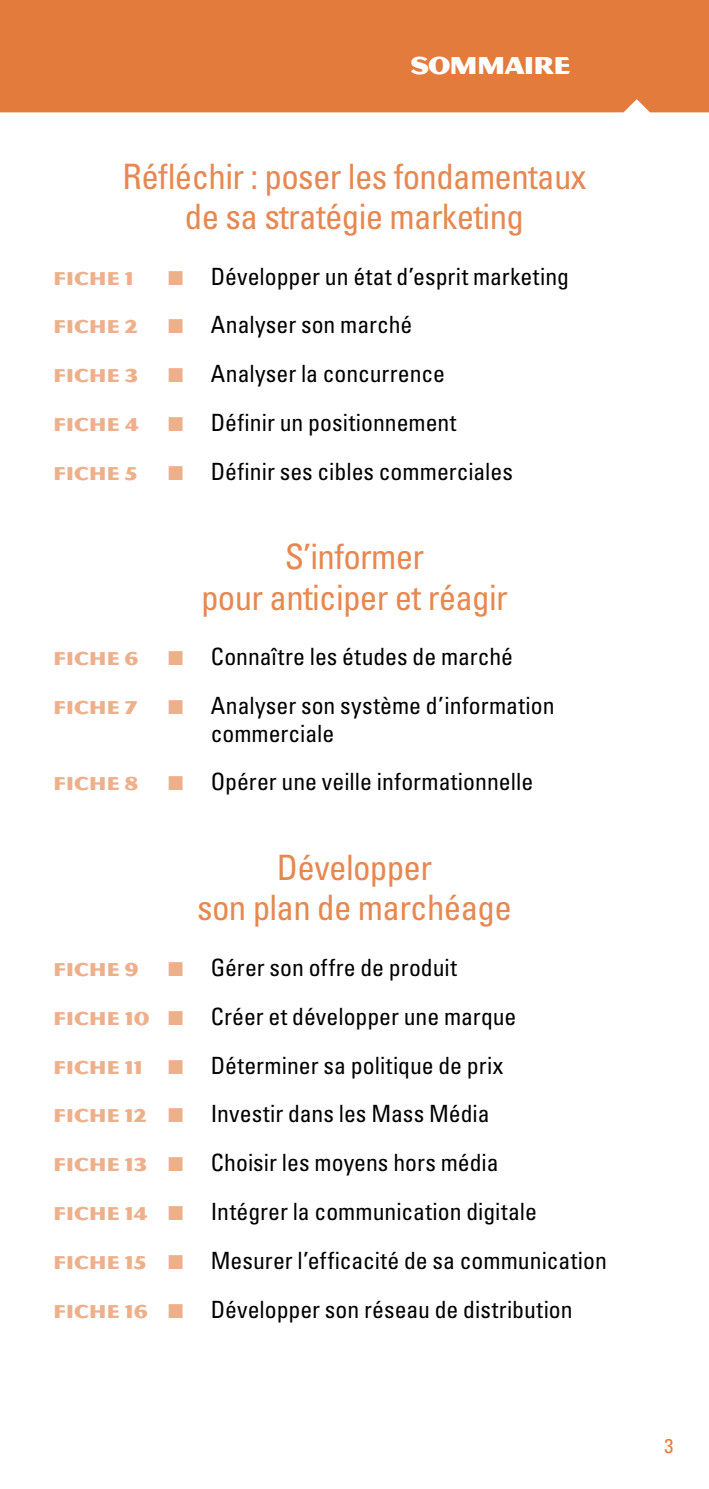
<style>
.page{position:relative;width:709px;height:1489px;background:#fff}
.page>*{position:absolute;margin:0;border:0;box-sizing:border-box;transform-origin:0 0}
.t1{font:condensed 35px/40px "Univers LT Std";letter-spacing:-.02em;color:#e68851;text-align:center}
.t2{font:26.25px "Magnesium MVB Std";letter-spacing:-.05em;color:#fff}
.t3{font:condensed 23.75px/48.8px "Univers LT Std";color:#000}
.t4{font:20px "Magnesium MVB Std";letter-spacing:-.015em;color:#eeb08b}
.t5{font:condensed 20px "Univers LT Std";color:#e37b3d}
.s1{color:#eeb08b}
.s2{font-family:"Magnesium MVB Std";font-stretch:normal;font-size:20px;color:#eeb08b}
</style>
<div class="page">
<div style="left:0;top:0;width:709px;height:112px;background:#e37b3d"></div>
<p class="t2" style="left:410px;top:49px;width:162px">SOMMAIRE</p>
<h1 class="t1" style="left:123px;top:156px;width:465px">Réfléchir : poser les fondamentaux de sa stratégie marketing</h1>
<p class="t4" style="left:53px;top:266px;width:82px">FICHE 1</p>
<p class="t3" style="left:168px;top:251px;width:402px"><span class="s1">■</span> Développer un état d’esprit marketing</p>
<p class="t4" style="left:53px;top:315px;width:86px">FICHE 2</p>
<p class="t3" style="left:168px;top:300px;width:246px"><span class="s1">■</span> Analyser son marché</p>
<p class="t4" style="left:53px;top:363px;width:86px">FICHE 3</p>
<p class="t3" style="left:168px;top:349px;width:278px"><span class="s1">■</span> Analyser la concurrence</p>
<p class="t4" style="left:53px;top:412px;width:88px">FICHE 4</p>
<p class="t3" style="left:168px;top:398px;width:290px"><span class="s1">■</span> Définir un positionnement</p>
<p class="t4" style="left:53px;top:461px;width:86px">FICHE 5</p>
<p class="t3" style="left:168px;top:446px;width:346px"><span class="s1">■</span> Définir ses cibles commerciales</p>
<h1 class="t1" style="left:201px;top:536px;width:308px">S’informer<br>pour anticiper et réagir</h1>
<p class="t4" style="left:53px;top:646px;width:87px">FICHE 6</p>
<p class="t3" style="left:168px;top:632px;width:346px"><span class="s1">■</span> Connaître les études de marché</p>
<p class="t4" style="left:53px;top:695px;width:85px">FICHE 7</p>
<p class="t3" style="left:211px;top:691px;width:345px;line-height:27.5px;text-indent:-43px"><span class="s1">■</span> Analyser son système d’information commerciale</p>
<p class="t4" style="left:53px;top:771px;width:87px">FICHE 8</p>
<p class="t3" style="left:168px;top:757px;width:366px"><span class="s1">■</span> Opérer une veille informationnelle</p>
<h1 class="t1" style="left:197px;top:847px;width:316px">Développer<br>son plan de marchéage</h1>
<p class="t3" style="left:53px;top:942px;width:465px;text-indent:115px"><span class="s1">■</span> Gérer son offre de produit<br><span class="s2">FICHE 10</span> <span class="s1">■</span> Créer et développer une marque</p>
<p class="t4" style="left:53px;top:1054px;width:91px">FICHE 11</p>
<p class="t4" style="left:53px;top:957px;width:87px">FICHE 9</p>
<p class="t3" style="left:53px;top:1040px;width:555px;text-indent:115px"><span class="s1">■</span> Déterminer sa politique de prix<br><span class="s2">FICHE 12</span> <span class="s1">■</span> Investir dans les Mass Média<br><span class="s2">FICHE 13</span> <span class="s1">■</span> Choisir les moyens hors média<br><span class="s2">FICHE 14</span> <span class="s1">■</span> Intégrer la communication digitale <span class="s2">FICHE 15</span> <span class="s1">■</span> Mesurer l’efficacité de sa communication <span class="s2">FICHE 16</span> <span class="s1">■</span> Développer son réseau de distribution</p>
<p class="t5" style="left:664px;top:1433px;width:10px">3</p>
</div>
